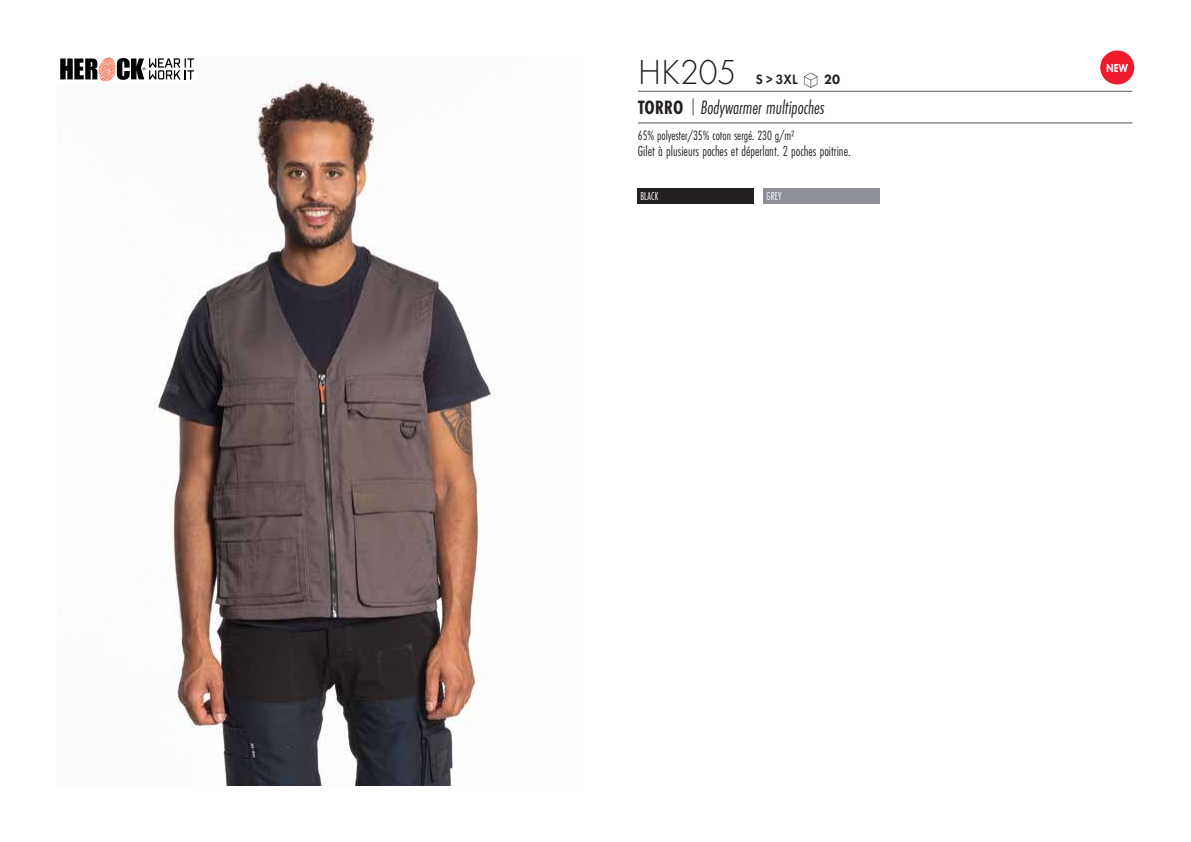
<style>
.page{position:relative;width:1191px;height:842px;background:#fff}
.page>*{position:absolute;margin:0;border:0;box-sizing:border-box;transform-origin:0 0}
.t1{font:300 36px "Futura PT";letter-spacing:.005em;color:#231f20;scale:.95 1}
.t2{font:italic 20px "Futura PT Cond";color:#231f20;scale:.95 1}
.t3{font:15px "Futura PT Cond";color:#231f20;scale:.95 1}
.t4{font:14px "Futura PT Cond";letter-spacing:-.005em;color:#231f20;scale:.95 1}
.t5{font:600 14px "Futura PT";color:#231f20;scale:.95 1}
.t6{font:12px "Futura PT Cond";letter-spacing:.01em;color:#fff;scale:.9 1}
.t7{font:800 12px "Futura PT";color:#fff;scale:.8 1}
.s1{font-family:"Linotype Shapeshifter";font-weight:400;font-size:20px}
.s2{font-weight:800}
.s3{font-weight:700;font-style:normal}
.s4{font-family:"DIN Pro";font-weight:300;font-style:normal;font-stretch:condensed}
</style>
<div class="page">
<img style="left:154px;top:78px;width:340px;height:707px">
<div style="left:57px;top:57px;width:140px;height:25px;background:#fff"></div>
<svg style="left:60px;top:57px;width:134px;height:24px"></svg>
<hr style="left:638px;top:91px;width:494px;height:1px;background:#57585a">
<hr style="left:638px;top:123px;width:494px;height:1px;background:#57585a">
<div style="left:1100px;top:50px;width:34px;height:34px;background:#ee1b2d;border-radius:50%"></div>
<div style="left:637px;top:188px;width:116px;height:16px;background:#231f20"></div>
<div style="left:763px;top:188px;width:117px;height:16px;background:#8c8f97"></div>
<h1 class="t1" style="left:638px;top:52px;width:105px">HK205</h1>
<p class="t5" style="left:755px;top:71px;width:90px">S &gt; 3XL <span class="s1">S</span> <span class="s2">20</span></p>
<h2 class="t2" style="left:638px;top:96px;width:198px"><span class="s3">TORRO</span> <span class="s4">|</span> Bodywarmer multipoches</h2>
<p class="t4" style="left:638px;top:127px;width:166px">65% polyester/35% coton sergé. 230 g/m2</p>
<p class="t3" style="left:638px;top:142px;width:225px">Gilet à plusieurs poches et déperlant. 2 poches poitrine.</p>
<p class="t6" style="left:640px;top:189px;width:21px">BLACK</p>
<p class="t6" style="left:766px;top:189px;width:18px">GREY</p>
<p class="t7" style="left:1106px;top:61px;width:29px">NEW</p>
</div>
